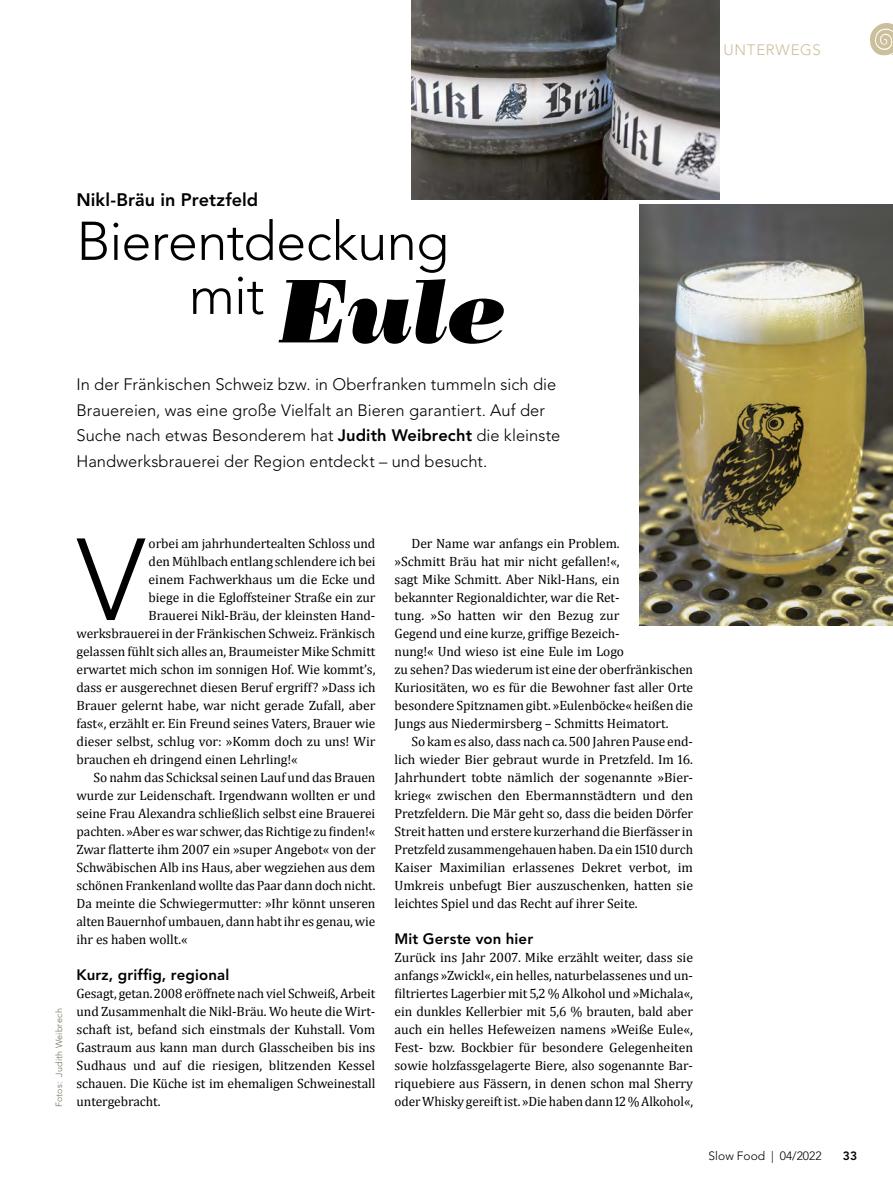
<style>
.page{position:relative;width:893px;height:1191px;background:#fff}
.page>*{position:absolute;margin:0;border:0;box-sizing:border-box;transform-origin:0 0}
.t1{font:300 115.2px "Avenir LT Std";color:#000}
.t2{font:italic 90px "Bodoni LT Poster";color:#000}
.t3{font:300 54px "Avenir LT Std";letter-spacing:-.01em;color:#000}
.t4{font:800 18px "Avenir LT Std";letter-spacing:.005em;color:#000}
.t5{font:300 16.5px/25.5px "Avenir LT Std";letter-spacing:.005em;color:#000}
.t6{font:800 15px "Avenir LT Std";letter-spacing:.01em;color:#000}
.t7{font:300 15px "Avenir LT Std";letter-spacing:.055em;color:#ccbf9b}
.t8{font:13.5px/18px "Cambria";letter-spacing:-.005em;color:#000;text-align:justify}
.t9{font:300 12px "Avenir LT Std";color:#000}
.t10{font:800 12px "Avenir LT Std";color:#000}
.t11{font:300 9px "Avenir LT Std";letter-spacing:.025em;color:#716e5b}
.s1{font-weight:800}
</style>
<div class="page">
<svg style="left:869px;top:23px;width:24px;height:33px"></svg>
<img style="left:412px;top:0;width:307px;height:200px">
<img style="left:639px;top:204px;width:254px;height:421px">
<p class="t7" style="left:723px;top:41px;width:99px">UNTERWEGS</p>
<h3 class="t4" style="left:77px;top:189px;width:183px">Nikl-Bräu in Pretzfeld</h3>
<h3 class="t3" style="left:77px;top:209px;width:374px">Bierentdeckung</h3>
<h2 class="t2" style="left:189px;top:257px;width:321px"><sup>mit</sup> Eule</h2>
<p class="t5" style="left:77px;top:372px;width:485px">In der Fränkischen Schweiz bzw. in Oberfranken tummeln sich die Brauereien, was eine große Vielfalt an Bieren garantiert. Auf der Suche nach etwas Besonderem hat <span class="s1">Judith Weibrecht</span> die kleinste Handwerksbrauerei der Region entdeckt – und besucht.</p>
<p class="t11" style="left:54px;top:1107px;width:100px;rotate:-90deg">Fotos: Judith Weibrech</p>
<h1 class="t1" style="left:77px;top:512px;width:70px">V</h1>
<p class="t8" style="left:149px;top:534px;width:228px">orbei am jahrhundertealten Schloss und</p>
<p class="t8" style="left:149px;top:552px;width:228px">den Mühlbach entlang schlendere ich bei</p>
<p class="t8" style="left:149px;top:570px;width:228px">einem Fachwerkhaus um die Ecke und</p>
<p class="t8" style="left:149px;top:588px;width:228px">biege in die Egloffsteiner Straße ein zur</p>
<p class="t8" style="left:149px;top:606px;width:228px">Brauerei Nikl-Bräu, der kleinsten Hand-</p>
<p class="t8" style="left:77px;top:624px;width:300px">werksbrauerei in der Fränkischen Schweiz. Fränkisch</p>
<p class="t8" style="left:77px;top:642px;width:300px">gelassen fühlt sich alles an, Braumeister Mike Schmitt</p>
<p class="t8" style="left:77px;top:660px;width:300px">erwartet mich schon im sonnigen Hof. Wie kommt’s,</p>
<p class="t8" style="left:77px;top:678px;width:300px">dass er ausgerechnet diesen Beruf ergriff? »Dass ich</p>
<p class="t8" style="left:77px;top:696px;width:300px">Brauer gelernt habe, war nicht gerade Zufall, aber</p>
<p class="t8" style="left:77px;top:714px;width:300px">fast«, erzählt er. Ein Freund seines Vaters, Brauer wie</p>
<p class="t8" style="left:77px;top:732px;width:300px">dieser selbst, schlug vor: »Komm doch zu uns! Wir</p>
<p class="t8" style="left:77px;top:750px;width:223px">brauchen eh dringend einen Lehrling!«</p>
<p class="t8" style="left:94px;top:768px;width:283px">So nahm das Schicksal seinen Lauf und das Brauen</p>
<p class="t8" style="left:77px;top:786px;width:300px">wurde zur Leidenschaft. Irgendwann wollten er und</p>
<p class="t8" style="left:77px;top:804px;width:300px">seine Frau Alexandra schließlich selbst eine Brauerei</p>
<p class="t8" style="left:77px;top:822px;width:300px">pachten. »Aber es war schwer, das Richtige zu finden!«</p>
<p class="t8" style="left:77px;top:840px;width:301px">Zwar flatterte ihm 2007 ein »super Angebot« von der</p>
<p class="t8" style="left:77px;top:858px;width:300px">Schwäbischen Alb ins Haus, aber wegziehen aus dem</p>
<p class="t8" style="left:77px;top:876px;width:301px">schönen Frankenland wollte das Paar dann doch nicht.</p>
<p class="t8" style="left:77px;top:894px;width:300px">Da meinte die Schwiegermutter: »Ihr könnt unseren</p>
<p class="t8" style="left:77px;top:912px;width:300px">alten Bauernhof umbauen, dann habt ihr es genau, wie</p>
<p class="t8" style="left:77px;top:930px;width:113px">ihr es haben wollt.«</p>
<p class="t6" style="left:77px;top:966px;width:154px">Kurz, griffig, regional</p>
<p class="t8" style="left:77px;top:984px;width:300px">Gesagt, getan. 2008 eröffnete nach viel Schweiß, Arbeit und Zusammenhalt die Nikl-Bräu. Wo heute die Wirt&shy;schaft ist, befand sich einstmals der Kuhstall. Vom Gastraum aus kann man durch Glasscheiben bis ins Sudhaus und auf die riesigen, blitzenden Kessel schauen. Die Küche ist im ehemaligen Schweinestall untergebracht.</p>
<p class="t8" style="left:395px;top:534px;width:300px;text-align:left;text-indent:17px">Der Name war anfangs ein Problem.<br>»Schmitt Bräu hat mir nicht gefallen!«,<br>sagt Mike Schmitt. Aber Nikl-Hans, ein<br>bekannter Regionaldichter, war die Ret-<br>tung. »So hatten wir den Bezug zur<br>Gegend und eine kurze, griffige Bezeich-<br>nung!« Und wieso ist eine Eule im Logo<br>zu sehen? Das wiederum ist eine der oberfränkischen Kuriositäten, wo es für die Bewohner fast aller Orte besondere Spitznamen gibt. »Eulenböcke« heißen die Jungs aus Niedermirsberg – Schmitts Heimatort.</p>
<p class="t8" style="left:395px;top:732px;width:300px;text-indent:17px">So kam es also, dass nach ca. 500 Jahren Pause end&shy;lich wieder Bier gebraut wurde in Pretzfeld. Im 16.<br>Jahrhundert tobte nämlich der sogenannte »Bier&shy;krieg« zwischen den Ebermannstädtern und den Pretzfeldern. Die Mär geht so, dass die beiden Dörfer Streit hatten und erstere kurzerhand die Bierfässer in Pretzfeld zusammengehauen haben. Da ein 1510 durch Kaiser Maximilian erlassenes Dekret verbot, im Umkreis unbefugt Bier auszuschenken, hatten sie leichtes Spiel und das Recht auf ihrer Seite.</p>
<p class="t6" style="left:395px;top:930px;width:140px">Mit Gerste von hier</p>
<p class="t8" style="left:395px;top:948px;width:300px">Zurück ins Jahr 2007. Mike erzählt weiter, dass sie anfangs »Zwickl«, ein helles, naturbelassenes und un&shy;filtriertes Lagerbier mit 5,2 % Alkohol und »Michala«, ein dunkles Kellerbier mit 5,6 % brauten, bald aber auch ein helles Hefeweizen namens »Weiße Eule«, Fest- bzw. Bockbier für besondere Gelegenheiten sowie holzfassgelagerte Biere, also sogenannte Bar&shy;riquebiere aus Fässern, in denen schon mal Sherry</p>
<p class="t8" style="left:395px;top:1092px;width:300px">oder Whisky gereift ist. »Die haben dann 12 % Alkohol«,</p>
<p class="t9" style="left:709px;top:1149px;width:115px">Slow Food | 04/2022</p>
<p class="t10" style="left:843px;top:1149px;width:16px">33</p>
</div>
